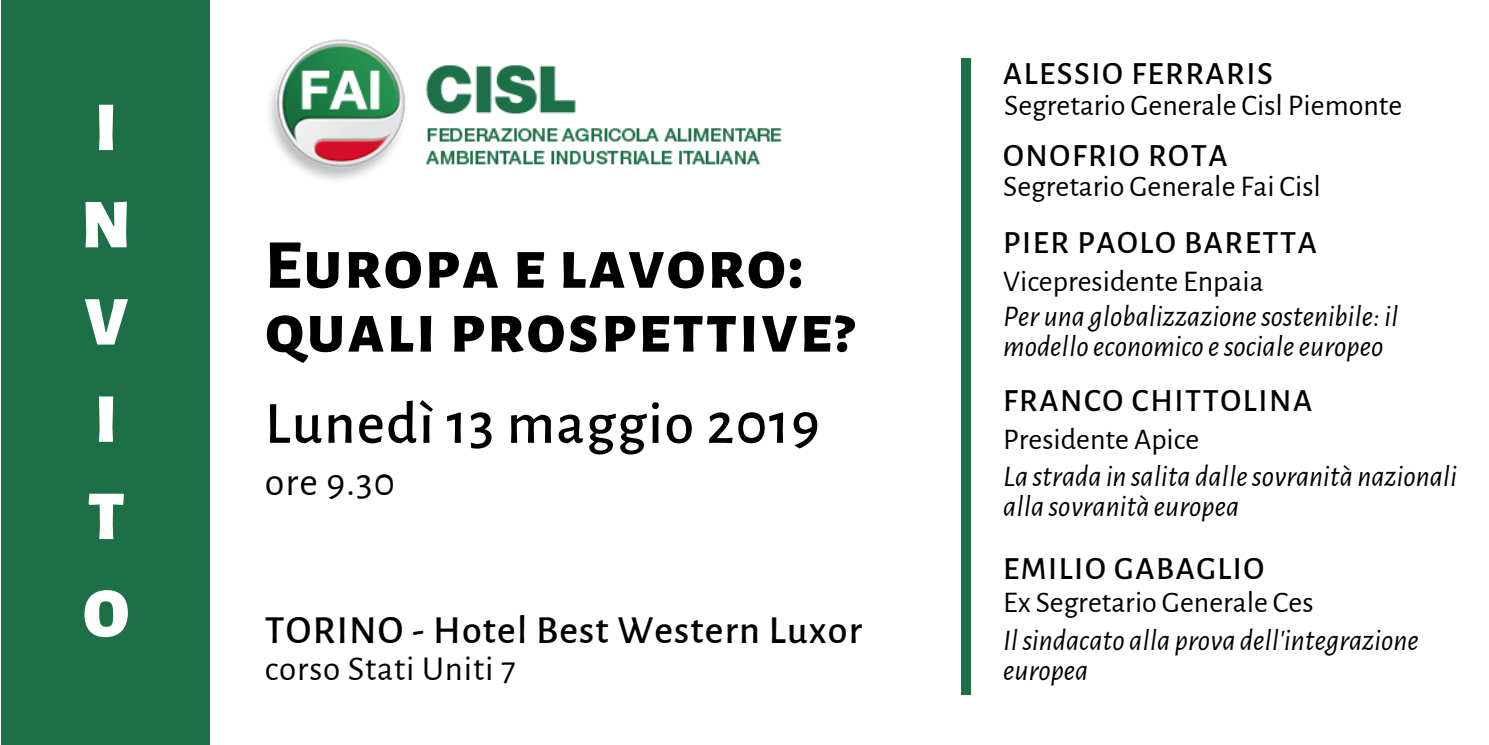
<style>
.page{position:relative;width:1489px;height:745px;background:#fff}
.page>*{position:absolute;margin:0;border:0;box-sizing:border-box;transform-origin:0 0}
.t1{font:800 70px/63.8px "Alegreya Sans SC";letter-spacing:.025em;color:#000}
.t2{font:900 70px/97.2px "Alegreya Sans SC";color:#fff}
.t3{font:500 60px "Alegreya Sans";letter-spacing:.025em;color:#000}
.t4{font:500 40px "Alegreya Sans";letter-spacing:.03em;color:#000}
.t5{font:40px "Alegreya Sans";color:#000}
.t6{font:35px "Alegreya Sans";letter-spacing:.025em;color:#000}
.t7{font:500 32.5px "Alegreya Sans";letter-spacing:.05em;color:#000}
.t8{font:italic 30px/30px "Alegreya Sans";color:#000}
.t9{font:30px "Alegreya Sans";color:#000}
</style>
<div class="page">
<div style="left:2px;top:0;width:208px;height:744px;background:#1c6f47"></div>
<div style="left:961px;top:59px;width:9px;height:636px;background:#1c6f47"></div>
<img style="left:269px;top:39px;width:513px;height:141px">
<h1 class="t2" style="left:81px;top:80px;width:51px">I<br>N<br>V<br>I<br>T<br>O</h1>
<h1 class="t1" style="left:265px;top:235px;width:591px">Europa e lavoro: quali prospettive?</h1>
<h2 class="t3" style="left:265px;top:388px;width:556px">Lunedì 13 maggio 2019</h2>
<h3 class="t5" style="left:265px;top:458px;width:131px">ore 9.30</h3>
<h3 class="t4" style="left:265px;top:606px;width:599px">TORINO - Hotel Best Western Luxor</h3>
<p class="t6" style="left:265px;top:648px;width:252px">corso Stati Uniti 7</p>
<p class="t7" style="left:1003px;top:55px;width:271px">ALESSIO FERRARIS</p>
<p class="t9" style="left:1004px;top:88px;width:400px">Segretario Generale Cisl Piemonte</p>
<p class="t7" style="left:1003px;top:136px;width:226px">ONOFRIO ROTA</p>
<p class="t9" style="left:1003px;top:169px;width:319px">Segretario Generale Fai Cisl</p>
<p class="t7" style="left:1003px;top:224px;width:315px">PIER PAOLO BARETTA</p>
<p class="t9" style="left:1003px;top:264px;width:262px">Vicepresidente Enpaia</p>
<p class="t8" style="left:1003px;top:301px;width:397px">Per una globalizzazionesostenibile: il modelloeconomicoesocialeeuropeo</p>
<p class="t7" style="left:1003px;top:382px;width:310px">FRANCO CHITTOLINA</p>
<p class="t9" style="left:1003px;top:421px;width:198px">Presidente Apice</p>
<p class="t8" style="left:1003px;top:462px;width:455px">Lastradainsalitadallesovranitànazionali allasovranitàeuropea</p>
<p class="t7" style="left:1003px;top:549px;width:263px">EMILIO GABAGLIO</p>
<p class="t9" style="left:1003px;top:584px;width:312px">Ex Segretario Generale Ces</p>
<p class="t8" style="left:1003px;top:625px;width:417px">Ilsindacatoallaprovadell'integrazione europea</p>
</div>
